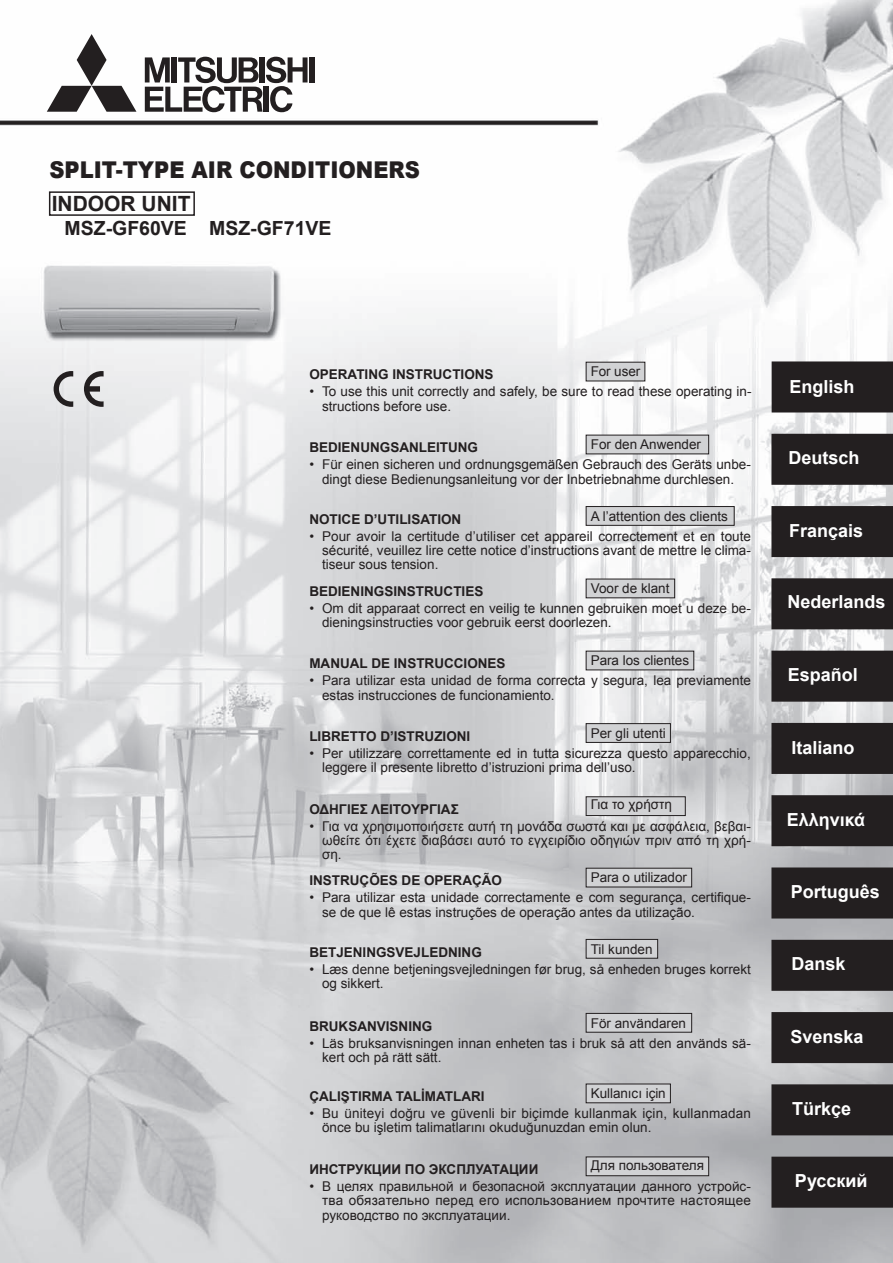
<style>
.page{position:relative;width:893px;height:1263px;background:#fff}
.page>*{position:absolute;margin:0;border:0;box-sizing:border-box;transform-origin:0 0}
.t1{font:900 23.1px "Arial";color:#231f20;scale:.91 1}
.t2{font:700 21px "Arial";color:#231f20}
.t3{font:700 19.5px "Arial";color:#231f20}
.t4{font:700 18px "Arial";color:#fff}
.t5{font:13.5px/14.2px "Arial";color:#231f20}
.t6{font:700 13.5px "Arial";color:#231f20}
</style>
<div class="page">
<img style="left:0;top:0;width:893px;height:1263px">
<div style="left:49px;top:191px;width:146px;height:25px;border:2px solid #231f20"></div>
<svg style="left:47px;top:34px;width:89px;height:78px"></svg>
<div style="left:310px;top:57px;width:5px;height:25px;background:#231f20"></div>
<svg style="left:145px;top:57px;width:163px;height:55px"></svg>
<div style="left:772px;top:361px;width:121px;height:51px;background:#231f20"></div>
<div style="left:586px;top:362px;width:59px;height:19px;background:#d1d2d4"></div>
<div style="left:586px;top:362px;width:59px;height:19px;border:1px solid #231f20"></div>
<svg style="left:54px;top:371px;width:19px;height:36px"></svg>
<svg style="left:84px;top:371px;width:20px;height:36px"></svg>
<div style="left:771px;top:1157px;width:122px;height:51px;background:#231f20"></div>
<div style="left:771px;top:1084px;width:122px;height:51px;background:#231f20"></div>
<div style="left:771px;top:1012px;width:122px;height:51px;background:#231f20"></div>
<div style="left:771px;top:940px;width:122px;height:51px;background:#231f20"></div>
<div style="left:771px;top:867px;width:122px;height:51px;background:#231f20"></div>
<div style="left:771px;top:795px;width:122px;height:51px;background:#231f20"></div>
<div style="left:771px;top:723px;width:122px;height:51px;background:#231f20"></div>
<div style="left:771px;top:651px;width:122px;height:51px;background:#231f20"></div>
<div style="left:771px;top:578px;width:122px;height:51px;background:#231f20"></div>
<div style="left:771px;top:506px;width:122px;height:51px;background:#231f20"></div>
<div style="left:771px;top:434px;width:122px;height:51px;background:#231f20"></div>
<div style="left:586px;top:1157px;width:123px;height:19px;background:#d1d2d4"></div>
<div style="left:586px;top:1156px;width:123px;height:20px;border:1px solid #231f20"></div>
<div style="left:586px;top:1084px;width:84px;height:19px;background:#d1d2d4"></div>
<div style="left:586px;top:1084px;width:85px;height:19px;border:1px solid #231f20"></div>
<div style="left:586px;top:1013px;width:106px;height:19px;background:#d1d2d4"></div>
<div style="left:586px;top:1013px;width:106px;height:20px;border:1px solid #231f20"></div>
<div style="left:586px;top:939px;width:72px;height:19px;background:#d1d2d4"></div>
<div style="left:586px;top:939px;width:72px;height:20px;border:1px solid #231f20"></div>
<div style="left:586px;top:868px;width:106px;height:19px;background:#d1d2d4"></div>
<div style="left:586px;top:868px;width:106px;height:19px;border:1px solid #231f20"></div>
<div style="left:586px;top:797px;width:99px;height:19px;background:#d1d2d4"></div>
<div style="left:586px;top:796px;width:100px;height:20px;border:1px solid #231f20"></div>
<div style="left:586px;top:724px;width:84px;height:18px;background:#d1d2d4"></div>
<div style="left:586px;top:723px;width:85px;height:20px;border:1px solid #231f20"></div>
<div style="left:586px;top:651px;width:108px;height:19px;background:#d1d2d4"></div>
<div style="left:586px;top:579px;width:89px;height:19px;background:#d1d2d4"></div>
<div style="left:586px;top:507px;width:148px;height:18px;background:#d1d2d4"></div>
<div style="left:586px;top:506px;width:149px;height:20px;border:1px solid #231f20"></div>
<div style="left:586px;top:435px;width:123px;height:19px;background:#d1d2d4"></div>
<h1 class="t1" style="left:49px;top:153px;width:409px">SPLIT-TYPE AIR CONDITIONERS</h1>
<h2 class="t2" style="left:52px;top:190px;width:140px">INDOOR UNIT</h2>
<h3 class="t3" style="left:65px;top:216px;width:269px">MSZ-GF60VE MSZ-GF71VE</h3>
<p class="t6" style="left:309px;top:366px;width:186px">OPERATING INSTRUCTIONS</p>
<p class="t5" style="left:591px;top:365px;width:51px">For user</p>
<p class="t5" style="left:322px;top:385px;width:431px;text-indent:-13px">• To use this unit correctly and safely, be sure to read these operating in&shy;structions before use.</p>
<p class="t6" style="left:309px;top:439px;width:170px">BEDIENUNGSANLEITUNG</p>
<p class="t5" style="left:591px;top:438px;width:112px">For den Anwender</p>
<p class="t5" style="left:309px;top:458px;width:443px;text-align:center">• Für einen sicheren und ordnungsgemäßen Gebrauch des Geräts unbe&shy;dingt diese Bedienungsanleitung vor der Inbetriebnahme durchlesen.</p>
<p class="t6" style="left:309px;top:510px;width:153px">NOTICE D’UTILISATION</p>
<p class="t5" style="left:591px;top:509px;width:139px">A l’attention des clients</p>
<p class="t5" style="left:322px;top:529px;width:430px;text-align:justify;text-indent:-13px">• Pour avoir la certitude d’utiliser cet appareil correctement et en toute sécurité, veuillez lire cette notice d’instructions avant de mettre le clima&shy;tiseur sous tension.</p>
<p class="t6" style="left:309px;top:583px;width:176px">BEDIENINGSINSTRUCTIES</p>
<p class="t5" style="left:591px;top:582px;width:80px">Voor de klant</p>
<p class="t5" style="left:322px;top:601px;width:430px;text-indent:-13px">• Om dit apparaat correct en veilig te kunnen gebruiken moet u deze be&shy;dieningsinstructies voor gebruik eerst doorlezen.</p>
<p class="t6" style="left:309px;top:655px;width:198px">MANUAL DE INSTRUCCIONES</p>
<p class="t5" style="left:591px;top:654px;width:100px">Para los clientes</p>
<p class="t5" style="left:322px;top:674px;width:430px;text-indent:-13px">• Para utilizar esta unidad de forma correcta y segura, lea previamente estas instrucciones de funcionamiento.</p>
<p class="t6" style="left:309px;top:727px;width:163px">LIBRETTO D’ISTRUZIONI</p>
<p class="t5" style="left:591px;top:726px;width:77px">Per gli utenti</p>
<p class="t5" style="left:322px;top:746px;width:430px;text-indent:-13px">• Per utilizzare correttamente ed in tutta sicurezza questo apparecchio, leggere il presente libretto d’istruzioni prima dell’uso.</p>
<p class="t6" style="left:309px;top:800px;width:151px">ΟΔΗΓΙΕΣ ΛΕΙΤΟΥΡΓΙΑΣ</p>
<p class="t5" style="left:591px;top:798px;width:83px">Για το χρήστη</p>
<p class="t5" style="left:322px;top:819px;width:430px;text-align:justify;text-indent:-13px">• Για να χρησιμοποιήσετε αυτή τη μονάδα σωστά και με ασφάλεια, βεβαι&shy;ωθείτε ότι έχετε διαβάσει αυτό το εγχειρίδιο οδηγιών πριν από τη χρή&shy;ση.</p>
<p class="t6" style="left:309px;top:872px;width:194px">INSTRUÇÕES DE OPERAÇÃO</p>
<p class="t5" style="left:591px;top:871px;width:98px">Para o utilizador</p>
<p class="t5" style="left:322px;top:891px;width:430px;text-indent:-13px">• Para utilizar esta unidade correctamente e com segurança, certifique&shy;se de que lê estas instruções de operação antes da utilização.</p>
<p class="t6" style="left:309px;top:943px;width:174px">BETJENINGSVEJLEDNING</p>
<p class="t5" style="left:591px;top:942px;width:63px">Til kunden</p>
<p class="t5" style="left:322px;top:962px;width:430px;text-indent:-13px">• Læs denne betjeningsvejledningen før brug, så enheden bruges korrekt og sikkert.</p>
<p class="t6" style="left:309px;top:1017px;width:124px">BRUKSANVISNING</p>
<p class="t5" style="left:591px;top:1016px;width:97px">För användaren</p>
<p class="t5" style="left:322px;top:1036px;width:430px;text-indent:-13px">• Läs bruksanvisningen innan enheten tas i bruk så att den används sä&shy;kert och på rätt sätt.</p>
<p class="t6" style="left:309px;top:1088px;width:177px">ÇALIŞTIRMA TALİMATLARI</p>
<p class="t5" style="left:591px;top:1086px;width:77px">Kullanıcı için</p>
<p class="t5" style="left:322px;top:1106px;width:430px;text-indent:-13px">• Bu üniteyi doğru ve güvenli bir biçimde kullanmak için, kullanmadan önce bu işletim talimatlarını okuduğunuzdan emin olun.</p>
<p class="t6" style="left:309px;top:1160px;width:231px">ИНСТРУКЦИИ ПО ЭКСПЛУАТАЦИИ</p>
<p class="t5" style="left:591px;top:1159px;width:115px">Для пользователя</p>
<p class="t5" style="left:322px;top:1179px;width:430px;text-align:justify;text-indent:-13px">• В целях правильной и безопасной эксплуатации данного устройс&shy;тва обязательно перед его использованием прочтите настоящее руководство по эксплуатации.</p>
<h3 class="t4" style="left:789px;top:374px;width:67px">English</h3>
<h3 class="t4" style="left:788px;top:446px;width:73px">Deutsch</h3>
<h3 class="t4" style="left:789px;top:518px;width:76px">Français</h3>
<h3 class="t4" style="left:787px;top:590px;width:100px">Nederlands</h3>
<h3 class="t4" style="left:788px;top:663px;width:72px">Español</h3>
<h3 class="t4" style="left:791px;top:735px;width:65px">Italiano</h3>
<h3 class="t4" style="left:787px;top:808px;width:80px">Ελληνικά</h3>
<h3 class="t4" style="left:791px;top:880px;width:91px">Português</h3>
<h3 class="t4" style="left:792px;top:952px;width:56px">Dansk</h3>
<h3 class="t4" style="left:791px;top:1024px;width:75px">Svenska</h3>
<h3 class="t4" style="left:792px;top:1097px;width:61px">Türkçe</h3>
<h3 class="t4" style="left:795px;top:1169px;width:74px">Русский</h3>
</div>
